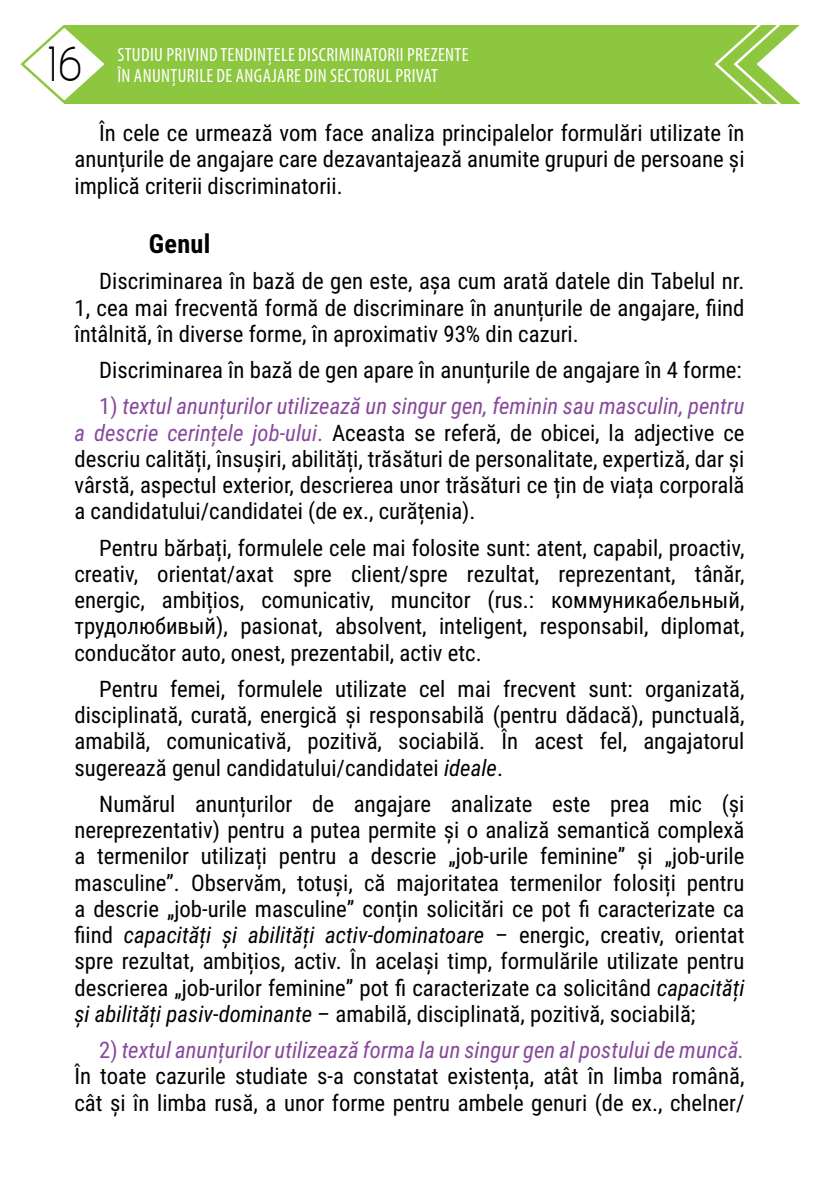
<style>
.page{position:relative;width:819px;height:1191px;background:#fff}
.page>*{position:absolute;margin:0;border:0;box-sizing:border-box;transform-origin:0 0}
.t1{font:49px "Capsuula";color:#000}
.t2{font:700 26.25px "Roboto Condensed";letter-spacing:.01em;color:#000}
.t3{font:22.75px/26.2px "Roboto Condensed";color:#000;text-align:justify}
.t4{font:condensed 19.25px/21.2px "Myriad Pro";letter-spacing:.02em;color:#fff}
.s1{color:#87499c}
.s2{font-style:italic;color:#87499c}
.s3{font-style:italic}
</style>
<div class="page">
<div style="left:64px;top:24px;width:755px;height:80px;background:#8dc63f"></div>
<svg style="left:20px;top:24px;width:90px;height:80px"></svg>
<svg style="left:712px;top:24px;width:107px;height:80px"></svg>
<h1 class="t1" style="left:46px;top:36px;width:38px">16</h1>
<p class="t4" style="left:117px;top:44px;width:353px">STUDIU PRIVIND TENDINȚELE DISCRIMINATORII PREZENTE<br>ÎN ANUNȚURILE DE ANGAJARE DIN SECTORUL PRIVAT</p>
<p class="t3" style="left:74px;top:119px;width:671px;text-indent:25px">În cele ce urmează vom face analiza principalelor formulări utilizate în anunțurile de angajare care dezavantajează anumite grupuri de persoane și implică criterii discriminatorii.</p>
<p class="t2" style="left:149px;top:225px;width:63px">Genul</p>
<p class="t3" style="left:74px;top:267px;width:671px;text-indent:25px">Discriminarea în bază de gen este, așa cum arată datele din Tabelul nr.<br>1, cea mai frecventă formă de discriminare în anunțurile de angajare, fiind întâlnită, în diverse forme, în aproximativ 93% din cazuri.</p>
<p class="t3" style="left:99px;top:356px;width:644px">Discriminarea în bază de gen apare în anunțurile de angajare în 4 forme:</p>
<p class="t3" style="left:74px;top:392px;width:671px;text-indent:25px"><span class="s1">1)</span> <span class="s2">textul anunțurilor utilizează un singur gen, feminin sau masculin, pentru a descrie cerințele job-ului</span><span class="s1">.</span> Aceasta se referă, de obicei, la adjective ce descriu calități, însușiri, abilități, trăsături de personalitate, expertiză, dar și vârstă, aspectul exterior, descrierea unor trăsături ce țin de viața corporală a candidatului/candidatei (de ex., curățenia).</p>
<p class="t3" style="left:74px;top:533px;width:671px;text-indent:25px">Pentru bărbați, formulele cele mai folosite sunt: atent, capabil, proactiv, creativ, orientat/axat spre client/spre rezultat, reprezentant, tânăr, energic, ambițios, comunicativ, muncitor (rus.: коммуникабельный, трудолюбивый), pasionat, absolvent, inteligent, responsabil, diplomat, conducător auto, onest, prezentabil, activ etc.</p>
<p class="t3" style="left:74px;top:674px;width:671px;text-indent:25px">Pentru femei, formulele utilizate cel mai frecvent sunt: organizată, disciplinată, curată, energică și responsabilă (pentru dădacă), punctuală, amabilă, comunicativă, pozitivă, sociabilă. În acest fel, angajatorul sugerează genul candidatului/candidatei <span class="s3">ideale</span>.</p>
<p class="t3" style="left:74px;top:789px;width:671px;text-indent:25px">Numărul anunțurilor de angajare analizate este prea mic (și nereprezentativ) pentru a putea permite și o analiză semantică complexă a termenilor utilizați pentru a descrie „job-urile feminine” și „job-urile masculine”. Observăm, totuși, că majoritatea termenilor folosiți pentru a descrie „job-urile masculine” conțin solicitări ce pot fi caracterizate ca fiind <span class="s3">capacități și abilități activ-dominatoare</span> – energic, creativ, orientat spre rezultat, ambițios, activ. În același timp, formulările utilizate pentru descrierea „job-urilor feminine” pot fi caracterizate ca solicitând <span class="s3">capacități și abilități pasiv-dominante</span> – amabilă, disciplinată, pozitivă, sociabilă;</p>
<p class="t3" style="left:74px;top:1036px;width:671px;text-indent:25px"><span class="s1">2)</span> <span class="s2">textul anunțurilor utilizează forma la un singur gen al postului de muncă.<br></span>În toate cazurile studiate s-a constatat existența, atât în limba română, cât și în limba rusă, a unor forme pentru ambele genuri (de ex., chelner/</p>
</div>
